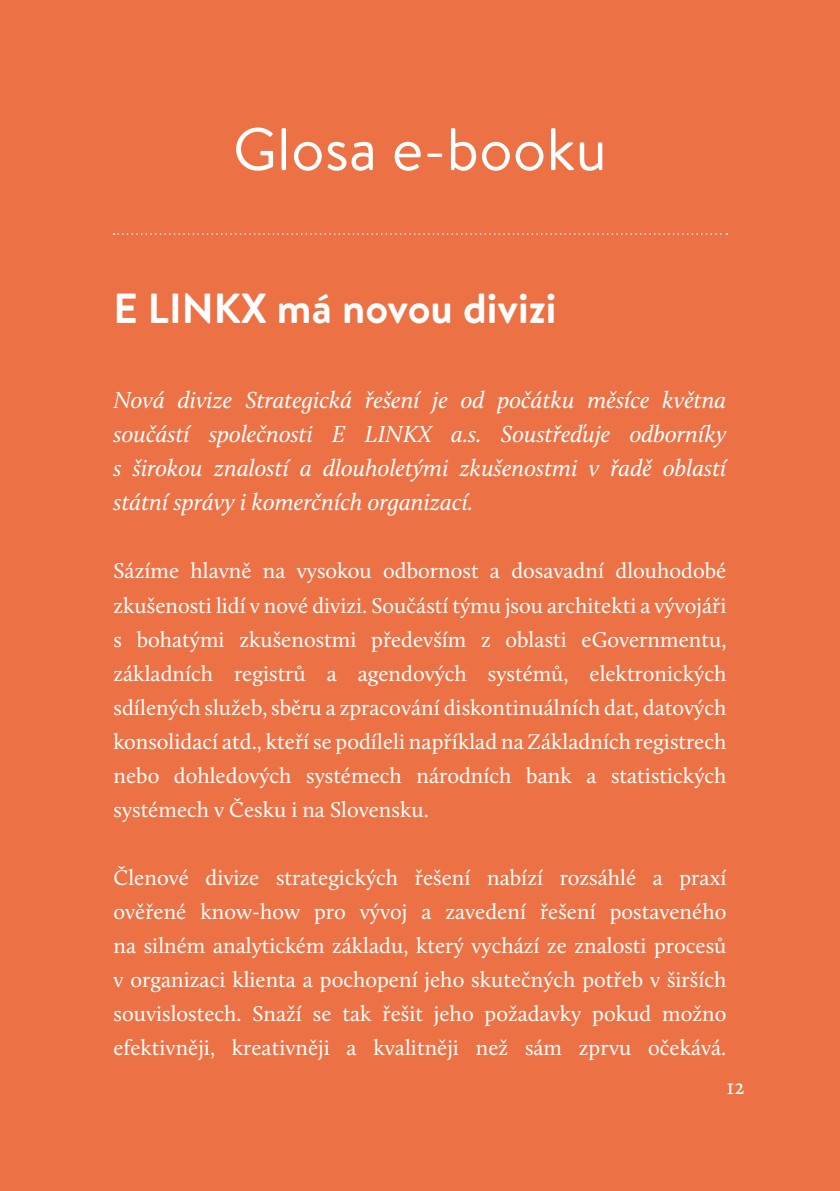
<style>
.page{position:relative;width:840px;height:1191px;background:#fff}
.page>*{position:absolute;margin:0;border:0;box-sizing:border-box;transform-origin:0 0}
.t1{font:60px "Brandon Text";color:#fff}
.t2{font:700 42px "Brandon Text";color:#fff}
.t3{font:italic 24px/34px "Calluna";color:#fff;text-align:justify}
.t4{font:22px/34px "Calluna";color:#fff;text-align:justify}
</style>
<div class="page">
<div style="left:0;top:0;width:839px;height:1191px;background:#ec7246"></div>
<svg style="left:113px;top:233px;width:614px;height:2px"></svg>
<h1 class="t1" style="left:233px;top:108px;width:375px">Glosa e-booku</h1>
<h2 class="t2" style="left:113px;top:279px;width:444px">E LINKX má novou divizi</h2>
<p class="t3" style="left:113px;top:383px;width:614px">Nová divize Strategická řešení je od počátku měsíce května součástí společnosti E LINKX a.s. Soustřeďuje odborníky s širokou znalostí a dlouholetými zkušenostmi v řadě oblastí státní správy i komerčních organizací.</p>
<p class="t4" style="left:113px;top:554px;width:614px">Sázíme hlavně na vysokou odbornost a dosavadní dlouhodobé zkušenosti lidí v nové divizi. Součástí týmu jsou architekti a vývojáři s bohatými zkušenostmi především z oblasti eGovernmentu, základních registrů a agendových systémů, elektronických sdílených služeb, sběru a zpracování diskontinuálních dat, datových konsolidací atd., kteří se podíleli například na Základních registrech nebo dohledových systémech národních bank a statistických systémech v Česku i na Slovensku.</p>
<p class="t4" style="left:113px;top:860px;width:614px">Členové divize strategických řešení nabízí rozsáhlé a praxí ověřené know-how pro vývoj a zavedení řešení postaveného na silném analytickém základu, který vychází ze znalosti procesů v organizaci klienta a pochopení jeho skutečných potřeb v širších souvislostech. Snaží se tak řešit jeho požadavky pokud možno efektivněji, kreativněji a kvalitněji než sám zprvu očekává.</p>
<p class="t4" style="left:726px;top:1069px;width:20px">12</p>
</div>
